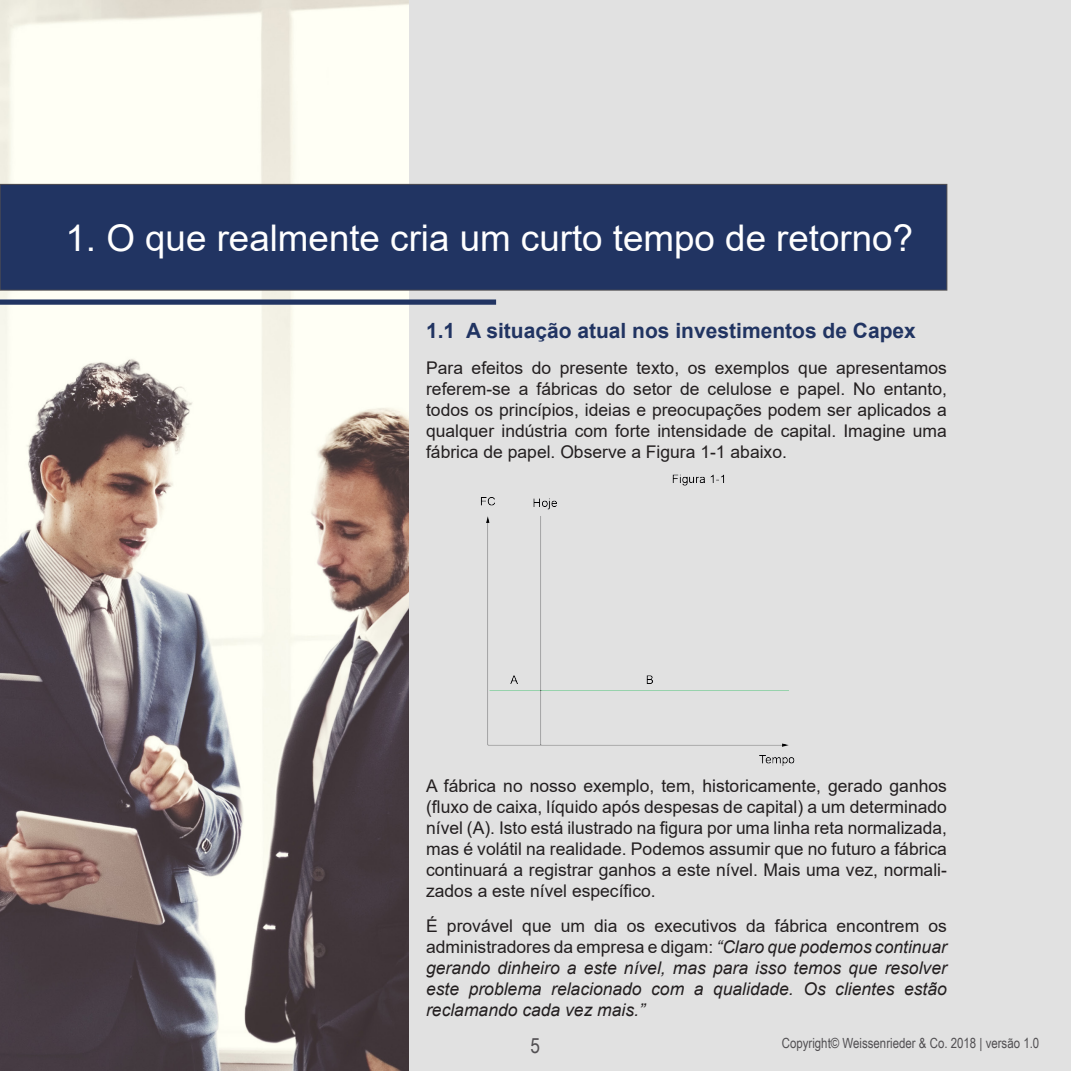
<style>
.page{position:relative;width:1071px;height:1071px;background:#fff}
.page>*{position:absolute;margin:0;border:0;box-sizing:border-box;transform-origin:0 0}
.t1{font:36.75px "Arial";color:#fff}
.t2{font:700 21px "Arial";color:#213462}
.t3{font:21px "Arial Narrow";color:#514f52}
.t4{font:17.5px/21px "Arial";color:#231f20;text-align:justify}
.t5{font:italic 17.5px/21px "Arial";color:#231f20;text-align:justify}
.t6{font:14px "Arial Narrow";color:#514f52}
.s1{font-style:normal}
</style>
<div class="page">
<div style="left:400px;top:0;width:671px;height:1071px;background:#e1e1e1"></div>
<img style="left:0;top:0;width:408px;height:1071px">
<div style="left:0;top:184px;width:947px;height:106px;background:#213462"></div>
<div style="left:0;top:184px;width:947px;height:106px;border:1px solid #514f52"></div>
<div style="left:0;top:299px;width:496px;height:6px;background:#213462"></div>
<img style="left:481px;top:474px;width:314px;height:292px">
<p class="t1" style="left:66px;top:212px;width:849px">1. O que realmente cria um curto tempo de retorno?</p>
<p class="t2" style="left:426px;top:316px;width:491px">1.1 A situação atual nos investimentos de Capex</p>
<p class="t4" style="left:426px;top:358px;width:522px">Para efeitos do presente texto, os exemplos que apresentamos referem-se a fábricas do setor de celulose e papel. No entanto, todos os princípios, ideias e preocupações podem ser aplicados a qualquer indústria com forte intensidade de capital. Imagine uma fábrica de papel. Observe a Figura 1-1 abaixo.</p>
<p class="t4" style="left:426px;top:775px;width:522px">A fábrica no nosso exemplo, tem, historicamente, gerado ganhos (fluxo de caixa, líquido após despesas de capital) a um determinado nível (A). Isto está ilustrado na figura por uma linha reta normalizada, mas é volátil na realidade. Podemos assumir que no futuro a fábrica continuará a registrar ganhos a este nível. Mais uma vez, normali&shy;zados a este nível específico.</p>
<p class="t5" style="left:426px;top:916px;width:522px"><span class="s1">É provável que um dia os executivos da fábrica encontrem os administradores da empresa e digam:</span> “Claro que podemos continuar gerando dinheiro a este nível, mas para isso temos que resolver este problema relacionado com a qualidade. Os clientes estão reclamando cada vez mais.”</p>
<p class="t6" style="left:782px;top:1033px;width:259px">Copyright© Weissenrieder &amp; Co. 2018 | versão 1.0</p>
<p class="t3" style="left:531px;top:1030px;width:11px">5</p>
</div>
